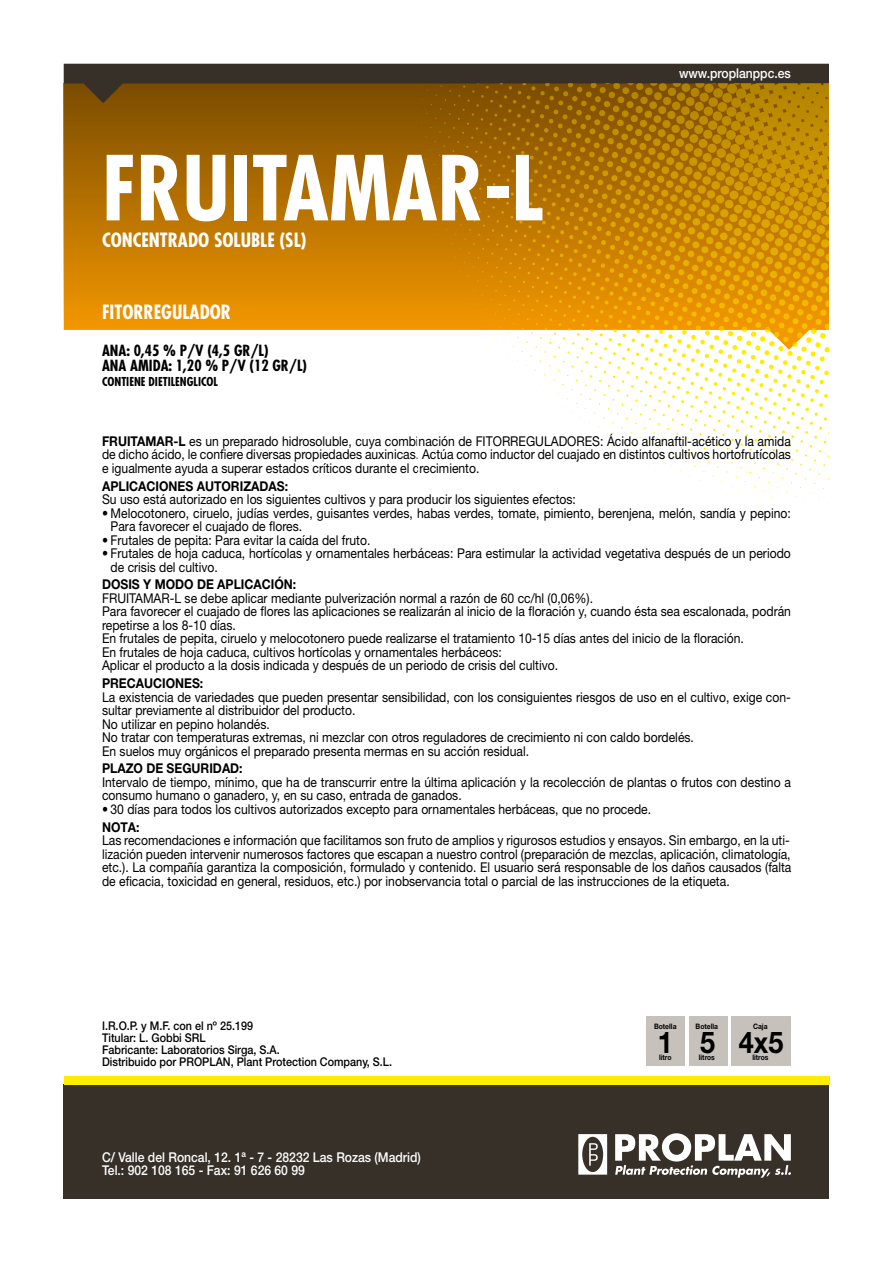
<style>
.page{position:relative;width:893px;height:1263px;background:#fff}
.page>*{position:absolute;margin:0;border:0;box-sizing:border-box;transform-origin:0 0}
.t1{font:700 condensed 87px "Futura";color:#fff}
.t2{font:700 30px "Helvetica Neue";color:#000;scale:.9 1}
.t3{font:700 condensed 19.2px "Futura";color:#fff}
.t4{font:700 condensed 15px "Futura";color:#000}
.t5{font:13.5px/13.5px "Helvetica Neue";color:#000;scale:.9 1}
.t6{font:500 13.5px "Helvetica Neue";color:#fff;scale:.9 1}
.t7{font:700 13.5px "Helvetica Neue";color:#000;scale:.9 1}
.t8{font:500 12px "Helvetica Neue";color:#000;scale:.9 1}
.t9{font:700 condensed 12px "Futura";color:#000}
.t10{font:700 7.5px "Helvetica Neue";color:#000;scale:.9 1}
.s1{font-weight:700}
</style>
<div class="page">
<div style="left:646px;top:1017px;width:39px;height:49px;background:#c7c1bc"></div>
<div style="left:689px;top:1017px;width:38px;height:49px;background:#c7c1bc"></div>
<div style="left:731px;top:1017px;width:60px;height:49px;background:#c7c1bc"></div>
<div style="left:64px;top:83px;width:765px;height:247px;background:linear-gradient(to bottom,#7a4c00,#f39700)"></div>
<svg style="left:64px;top:64px;width:765px;height:39px;background:#4c391c"></svg>
<div style="left:64px;top:1084px;width:765px;height:115px;background:#373029"></div>
<svg style="left:615px;top:1133px;width:176px;height:45px"></svg>
<svg style="left:578px;top:1134px;width:29px;height:40px"></svg>
<div style="left:64px;top:1076px;width:765px;height:8px;background:#ffed00"></div>
<svg style="left:417px;top:83px;width:412px;height:429px"></svg>
<p class="t1" style="left:102px;top:134px;width:443px">FRUITAMAR-L</p>
<p class="t3" style="left:102px;top:228px;width:206px">CONCENTRADO SOLUBLE (SL)</p>
<p class="t3" style="left:102px;top:300px;width:131px">FITORREGULADOR</p>
<p class="t4" style="left:102px;top:341px;width:168px">ANA: 0,45 % P/V (4,5 GR/L)</p>
<p class="t4" style="left:102px;top:356px;width:207px">ANA AMIDA: 1,20 % P/V (12 GR/L)</p>
<p class="t9" style="left:102px;top:374px;width:117px">CONTIENE DIETILENGLICOL</p>
<p class="t6" style="left:679px;top:65px;width:126px">www.proplanppc.es</p>
<p class="t5" style="left:102px;top:434px;width:767px;text-align:justify"><span class="s1">FRUITAMAR-L</span> es un preparado hidrosoluble, cuya combinación de FITORREGULADORES: Ácido alfanaftil-acético y la amida de dicho ácido, le confiere diversas propiedades auxinicas. Actúa como inductor del cuajado en distintos cultivos hortofrutícolas e igualmente ayuda a superar estados críticos durante el crecimiento.</p>
<p class="t7" style="left:102px;top:477px;width:208px">APLICACIONES AUTORIZADAS:</p>
<p class="t5" style="left:102px;top:492px;width:528px">Su uso está autorizado en los siguientes cultivos y para producir los siguientes efectos:</p>
<p class="t5" style="left:111px;top:506px;width:757px;text-indent:-9px">• Melocotonero, ciruelo, judías verdes, guisantes verdes, habas verdes, tomate, pimiento, berenjena, melón, sandía y pepino:<br>Para favorecer el cuajado de flores.</p>
<p class="t5" style="left:102px;top:533px;width:300px">• Frutales de pepita: Para evitar la caída del fruto.</p>
<p class="t5" style="left:111px;top:546px;width:757px;text-indent:-9px">• Frutales de hoja caduca, hortícolas y ornamentales herbáceas: Para estimular la actividad vegetativa después de un periodo de crisis del cultivo.</p>
<p class="t7" style="left:102px;top:576px;width:217px">DOSIS Y MODO DE APLICACIÓN:</p>
<p class="t5" style="left:102px;top:591px;width:547px">FRUITAMAR-L se debe aplicar mediante pulverización normal a razón de 60 cc/hl (0,06%).</p>
<p class="t5" style="left:102px;top:605px;width:767px">Para favorecer el cuajado de flores las aplicaciones se realizarán al inicio de la floración y, cuando ésta sea escalonada, podrán repetirse a los 8-10 días.</p>
<p class="t5" style="left:102px;top:632px;width:715px">En frutales de pepita, ciruelo y melocotonero puede realizarse el tratamiento 10-15 días antes del inicio de la floración.</p>
<p class="t5" style="left:102px;top:645px;width:446px">En frutales de hoja caduca, cultivos hortícolas y ornamentales herbáceos:</p>
<p class="t5" style="left:102px;top:659px;width:508px">Aplicar el producto a la dosis indicada y después de un periodo de crisis del cultivo.</p>
<p class="t7" style="left:102px;top:675px;width:114px">PRECAUCIONES:</p>
<p class="t5" style="left:102px;top:690px;width:767px">La existencia de variedades que pueden presentar sensibilidad, con los consiguientes riesgos de uso en el cultivo, exige con&shy;sultar previamente al distribuidor del producto.</p>
<p class="t5" style="left:102px;top:717px;width:188px">No utilizar en pepino holandés.</p>
<p class="t5" style="left:102px;top:730px;width:659px">No tratar con temperaturas extremas, ni mezclar con otros reguladores de crecimiento ni con caldo bordelés.</p>
<p class="t5" style="left:102px;top:744px;width:476px">En suelos muy orgánicos el preparado presenta mermas en su acción residual.</p>
<p class="t7" style="left:102px;top:760px;width:158px">PLAZO DE SEGURIDAD:</p>
<p class="t5" style="left:102px;top:775px;width:767px">Intervalo de tiempo, mínimo, que ha de transcurrir entre la última aplicación y la recolección de plantas o frutos con destino a consumo humano o ganadero, y, en su caso, entrada de ganados.</p>
<p class="t5" style="left:102px;top:802px;width:612px">• 30 días para todos los cultivos autorizados excepto para ornamentales herbáceas, que no procede.</p>
<p class="t5" style="left:102px;top:820px;width:767px"><span class="s1">NOTA:<br></span>Las recomendaciones e información que facilitamos son fruto de amplios y rigurosos estudios y ensayos. Sin embargo, en la uti&shy;lización pueden intervenir numerosos factores que escapan a nuestro control (preparación de mezclas, aplicación, climatología, etc.). La compañía garantiza la composición, formulado y contenido. El usuario será responsable de los daños causados (falta de eficacia, toxicidad en general, residuos, etc.) por inobservancia total o parcial de las instrucciones de la etiqueta.</p>
<p class="t8" style="left:102px;top:1019px;width:169px">I.R.O.P. y M.F. con el nº 25.199</p>
<p class="t8" style="left:102px;top:1031px;width:117px">Titular: L. Gobbi SRL</p>
<p class="t8" style="left:102px;top:1043px;width:199px">Fabricante: Laboratorios Sirga, S.A.</p>
<p class="t8" style="left:102px;top:1055px;width:324px">Distribuido por PROPLAN, Plant Protection Company, S.L.</p>
<p class="t6" style="left:102px;top:1149px;width:356px">C/ Valle del Roncal, 12. 1ª - 7 - 28232 Las Rozas (Madrid)</p>
<p class="t6" style="left:102px;top:1162px;width:227px">Tel.: 902 108 165 - Fax: 91 626 60 99</p>
<p class="t10" style="left:654px;top:1021px;width:26px">Botella</p>
<p class="t2" style="left:658px;top:1023px;width:18px">1</p>
<p class="t10" style="left:659px;top:1053px;width:15px">litro</p>
<p class="t10" style="left:696px;top:1021px;width:26px">Botella</p>
<p class="t10" style="left:699px;top:1053px;width:19px">litros</p>
<p class="t2" style="left:700px;top:1023px;width:18px">5</p>
<p class="t10" style="left:753px;top:1021px;width:18px">Caja</p>
<p class="t2" style="left:739px;top:1023px;width:51px">4x5</p>
<p class="t10" style="left:752px;top:1053px;width:19px">litros</p>
</div>
